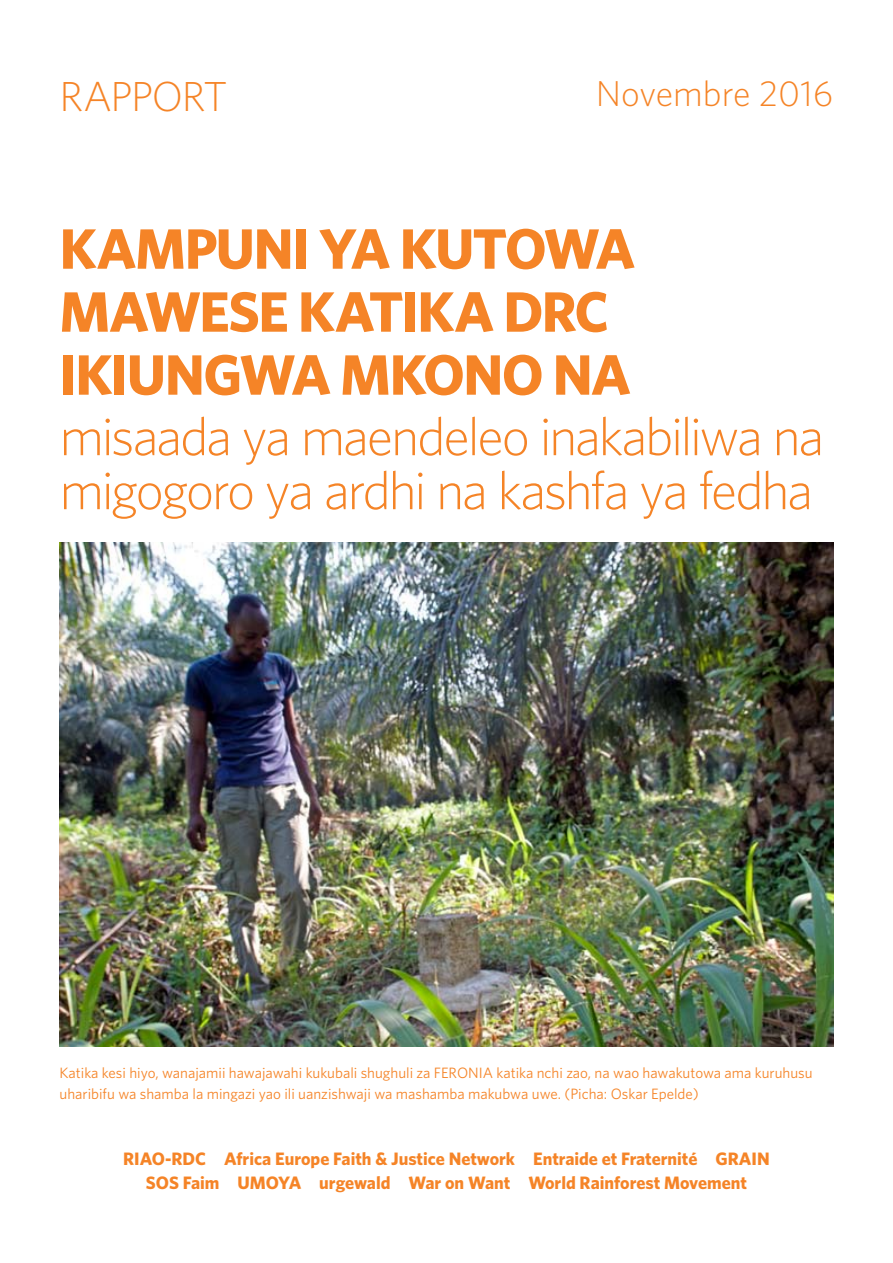
<style>
.page{position:relative;width:893px;height:1263px;background:#fff}
.page>*{position:absolute;margin:0;border:0;box-sizing:border-box;transform-origin:0 0}
.t1{font:700 57px "Whitney";letter-spacing:-.035em;color:#f58427}
.t2{font:300 54px/54px "Whitney";letter-spacing:-.045em;color:#f58427}
.t3{font:300 42px "Whitney";letter-spacing:-.035em;color:#f58427}
.t4{font:300 36px "Whitney";color:#f58427}
.t5{font:700 18px/24px "Whitney";color:#f58427;text-align:center}
.t6{font:15px/21px "Whitney";color:#f58427}
</style>
<div class="page">
<img style="left:60px;top:543px;width:773px;height:504px">
<h3 class="t3" style="left:60px;top:72px;width:169px">RAPPORT</h3>
<h3 class="t4" style="left:596px;top:73px;width:239px">Novembre 2016</h3>
<h1 class="t1" style="left:60px;top:214px;width:187px">Kam puni</h1>
<h1 class="t1" style="left:319px;top:214px;width:230px">ya kutowa</h1>
<h1 class="t1" style="left:59px;top:277px;width:39px">mawese</h1>
<h1 class="t1" style="left:298px;top:277px;width:134px">katika</h1>
<h1 class="t1" style="left:503px;top:277px;width:107px">DRC</h1>
<h1 class="t1" style="left:59px;top:340px;width:35px">ikiungwa</h1>
<h1 class="t1" style="left:340px;top:340px;width:41px">mkono</h1>
<h1 class="t1" style="left:553px;top:340px;width:38px">na</h1>
<h2 class="t2" style="left:60px;top:408px;width:766px">misaada ya maendeleo inakabiliwa na migogoro ya ardhi na kashfa ya fedha</h2>
<p class="t6" style="left:60px;top:1062px;width:755px">Katika kesi hiyo, wanajamii hawajawahi kukubali shughuli za FERONIA katika nchi zao, na wao hawakutowa ama kuruhusu uharibifu wa shamba la mingazi yao ili uanzishwaji wa mashamba makubwa uwe. (Picha: Oskar Epelde)</p>
<p class="t5" style="left:123px;top:1146px;width:648px">RIAO-RDC Africa Europe Faith &amp; Justice Network Entraide et Fraternité GRAIN<br>SOS Faim UMOYA urgewald War on Want World Rainforest Movement</p>
</div>
